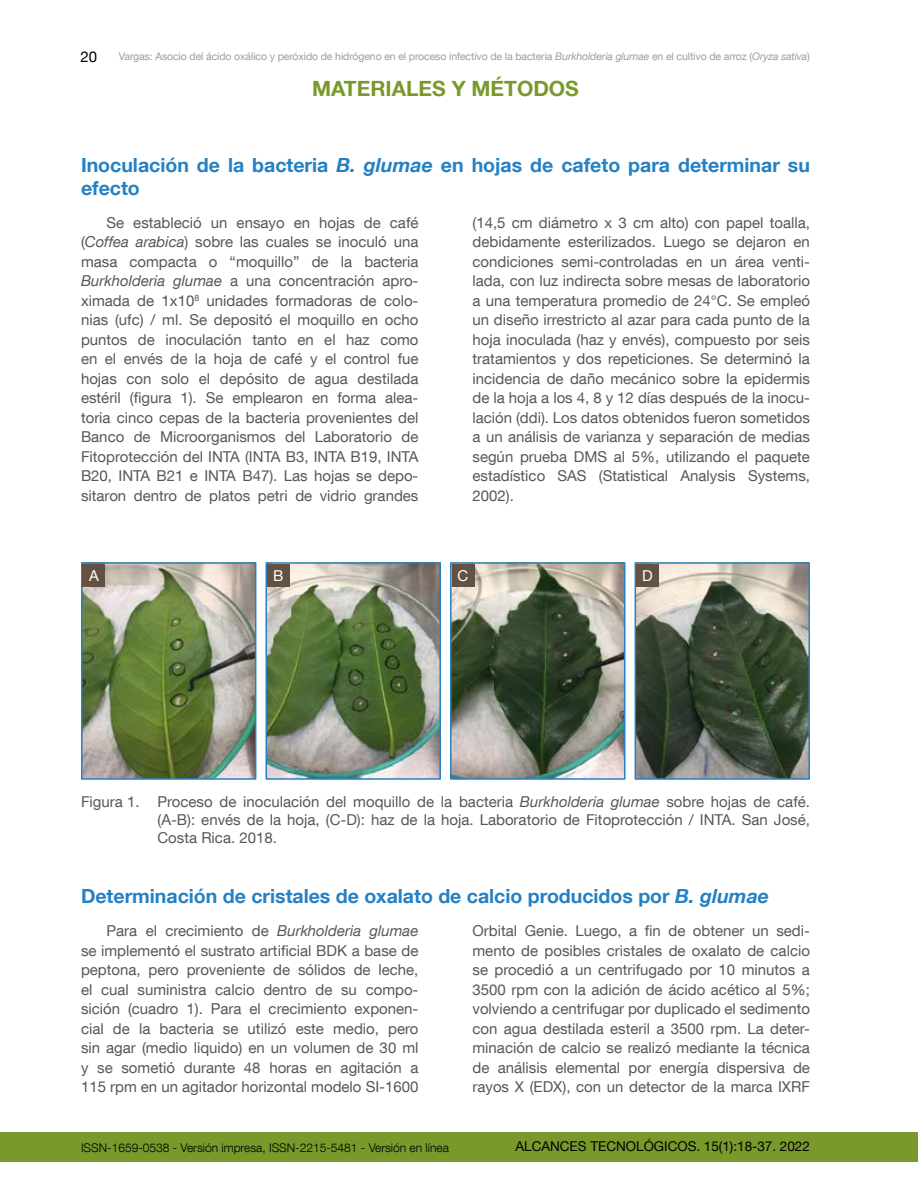
<style>
.page{position:relative;width:918px;height:1188px;background:#fff}
.page>*{position:absolute;margin:0;border:0;box-sizing:border-box;transform-origin:0 0}
.TIT_02_VERDE{font:700 21px "Helvetica Neue LT Com";color:#79992b}
.TIT_03{font:700 19.5px/22.5px "Helvetica Neue LT Com";color:#2581c4}
._0_CUERPO_tab{font:15px/19.5px "Helvetica Neue LT Com";color:#575756;text-align:justify}
.FIGURA{font:15px/18px "Helvetica Neue LT Com";color:#575756;text-align:justify}
.FIGURA-2{font:15px "Helvetica Neue LT Com";color:#fff}
.t1{font:15px "Helvetica Neue LT Com";color:#000}
.t2{font:13.5px "Helvetica Neue LT Com";color:#000}
.t3{font:300 12px "Helvetica Neue LT Com";color:#000}
.t4{font:10.5px "Helvetica Neue LT Com";letter-spacing:-.01em;color:#9d9d9c}
.s1{font-style:italic}
</style>
<div class="page">
<div style="left:0;top:1132px;width:918px;height:30px;background:#79992b"></div>
<img style="left:84px;top:565px;width:169px;height:212px">
<div style="left:81px;top:562px;width:175px;height:218px;border:2px solid #2581c4"></div>
<img style="left:453px;top:565px;width:169px;height:212px">
<div style="left:450px;top:562px;width:175px;height:218px;border:2px solid #2581c4"></div>
<img style="left:269px;top:565px;width:169px;height:212px">
<div style="left:266px;top:562px;width:175px;height:218px;border:2px solid #2581c4"></div>
<img style="left:638px;top:565px;width:169px;height:212px">
<div style="left:635px;top:562px;width:175px;height:218px;border:2px solid #2581c4"></div>
<div style="left:83px;top:564px;width:22px;height:23px;background:#635242"></div>
<div style="left:267px;top:564px;width:23px;height:23px;background:#635242"></div>
<div style="left:452px;top:564px;width:22px;height:23px;background:#635242"></div>
<div style="left:636px;top:564px;width:23px;height:23px;background:#635242"></div>
<p class="t1" style="left:80px;top:47px;width:18px">20</p>
<p class="t4" style="left:119px;top:50px;width:693px">Vargas: Asocio del ácido oxálico y peróxido de hidrógeno en el proceso infectivo de la bacteria <span class="s1">Burkholderia glumae</span> en el cultivo de arroz (<span class="s1">Oryza sativa</span>)</p>
<p class="TIT_02_VERDE" style="left:312px;top:75px;width:268px">MATERIALES Y MÉTODOS</p>
<p class="TIT_03" style="left:81px;top:154px;width:731px">Inoculación de la bacteria <span class="s1">B. glumae</span> en hojas de cafeto para determinar su efecto</p>
<p class="_0_CUERPO_tab" style="left:81px;top:213px;width:339px;text-indent:26px">Se estableció un ensayo en hojas de café (<span class="s1">Coffea arabica</span>) sobre las cuales se inoculó una masa compacta o “moquillo” de la bacteria <span class="s1">Burkholderia glumae</span> a una concentración apro&shy;ximada de 1x10<sup>8</sup> unidades formadoras de colo&shy;nias (ufc) / ml. Se depositó el moquillo en ocho puntos de inoculación tanto en el haz como en el envés de la hoja de café y el control fue hojas con solo el depósito de agua destilada estéril (figura 1). Se emplearon en forma alea&shy;toria cinco cepas de la bacteria provenientes del Banco de Microorganismos del Laboratorio de Fitoprotección del INTA (INTA B3, INTA B19, INTA B20, INTA B21 e INTA B47). Las hojas se depo&shy;sitaron dentro de platos petri de vidrio grandes</p>
<p class="_0_CUERPO_tab" style="left:472px;top:213px;width:339px">(14,5 cm diámetro x 3 cm alto) con papel toalla, debidamente esterilizados. Luego se dejaron en condiciones semi-controladas en un área venti&shy;lada, con luz indirecta sobre mesas de laboratorio a una temperatura promedio de 24°C. Se empleó un diseño irrestricto al azar para cada punto de la hoja inoculada (haz y envés), compuesto por seis tratamientos y dos repeticiones. Se determinó la incidencia de daño mecánico sobre la epidermis de la hoja a los 4, 8 y 12 días después de la inocu&shy;lación (ddi). Los datos obtenidos fueron sometidos a un análisis de varianza y separación de medias según prueba DMS al 5%, utilizando el paquete estadístico SAS (Statistical Analysis Systems, 2002).</p>
<p class="FIGURA-2" style="left:89px;top:566px;width:11px">A</p>
<p class="FIGURA-2" style="left:273px;top:566px;width:12px">B</p>
<p class="FIGURA-2" style="left:458px;top:566px;width:12px">C</p>
<p class="FIGURA-2" style="left:642px;top:566px;width:12px">D</p>
<p class="FIGURA" style="left:158px;top:792px;width:654px;text-indent:-76px">Figura 1. Proceso de inoculación del moquillo de la bacteria <span class="s1">Burkholderia glumae</span> sobre hojas de café. (A-B): envés de la hoja, (C-D): haz de la hoja. Laboratorio de Fitoprotección / INTA. San José, Costa Rica. 2018.</p>
<p class="TIT_03" style="left:81px;top:885px;width:690px">Determinación de cristales de oxalato de calcio producidos por <span class="s1">B. glumae</span></p>
<p class="_0_CUERPO_tab" style="left:81px;top:921px;width:339px;text-indent:26px">Para el crecimiento de <span class="s1">Burkholderia glumae </span>se implementó el sustrato artificial BDK a base de peptona, pero proveniente de sólidos de leche, el cual suministra calcio dentro de su compo&shy;sición (cuadro 1). Para el crecimiento exponen&shy;cial de la bacteria se utilizó este medio, pero sin agar (medio liquido) en un volumen de 30 ml y se sometió durante 48 horas en agitación a 115 rpm en un agitador horizontal modelo SI-1600</p>
<p class="_0_CUERPO_tab" style="left:472px;top:921px;width:339px">Orbital Genie. Luego, a fin de obtener un sedi&shy;mento de posibles cristales de oxalato de calcio se procedió a un centrifugado por 10 minutos a 3500 rpm con la adición de ácido acético al 5%; volviendo a centrifugar por duplicado el sedimento con agua destilada esteril a 3500 rpm. La deter&shy;minación de calcio se realizó mediante la técnica de análisis elemental por energía dispersiva de rayos X (EDX), con un detector de la marca IXRF</p>
<p class="t3" style="left:81px;top:1140px;width:369px">ISSN-1659-0538 - Versión impresa, ISSN-2215-5481 - Versión en línea</p>
<p class="t2" style="left:515px;top:1138px;width:296px">ALCANCES TECNOLÓGICOS. 15(1):18-37. 2022</p>
</div>
